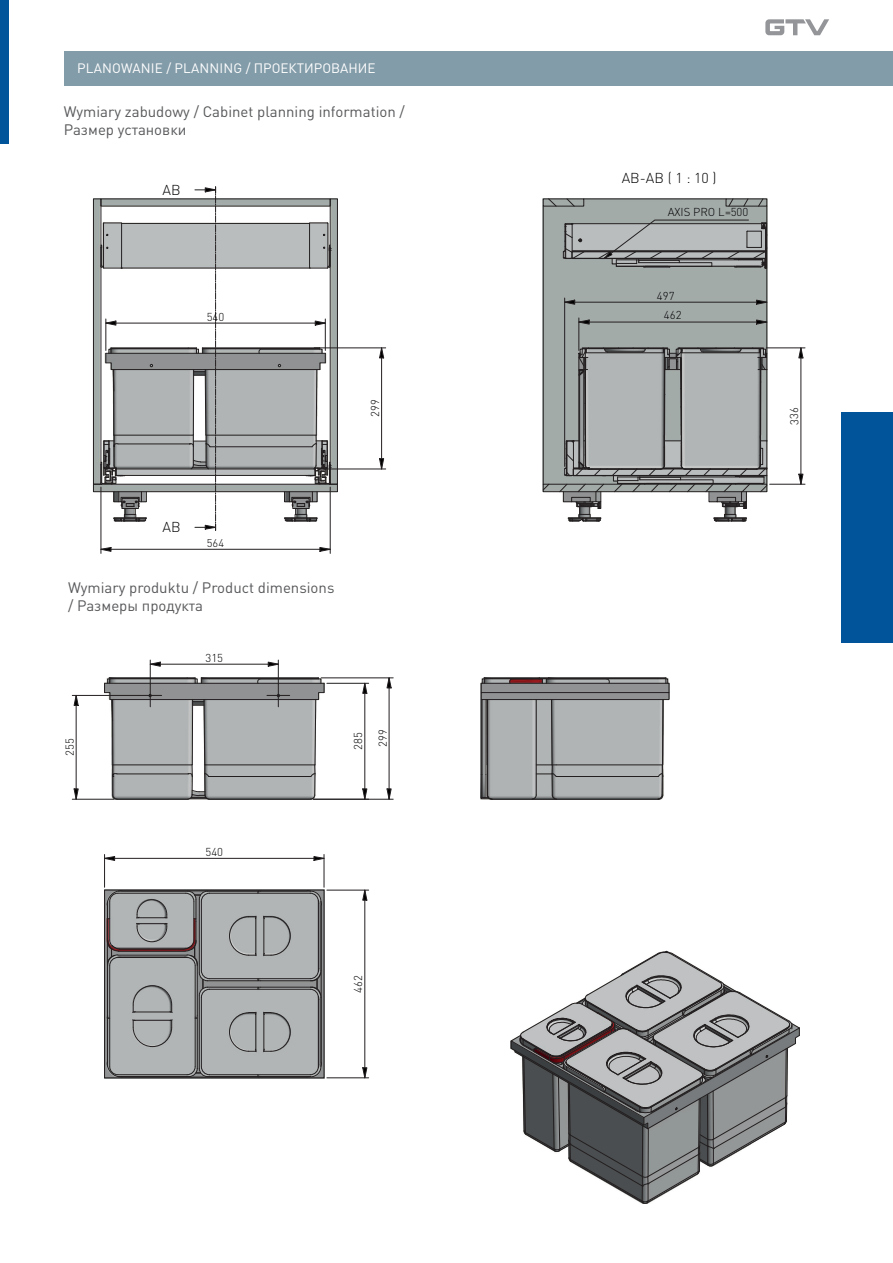
<style>
.page{position:relative;width:893px;height:1263px;background:#fff}
.page>*{position:absolute;margin:0;border:0;box-sizing:border-box;transform-origin:0 0}
.t1{font:15px/18px "DIN Pro";color:#57585a}
.t2{font:300 14.25px "DIN Pro";letter-spacing:-.01em;color:#000001}
.t3{font:13.5px "DIN Pro";color:#fff}
.t4{font:300 11.4px/24.6px "DIN Pro";letter-spacing:.005em;color:#000001}
.t5{font:300 11.1px "DIN Pro";color:#000001}
</style>
<div class="page">
<div style="left:842px;top:412px;width:51px;height:231px;background:#01549a"></div>
<svg style="left:765px;top:19px;width:64px;height:16px"></svg>
<div style="left:0;top:0;width:9px;height:144px;background:#01549a"></div>
<hr style="left:0;top:172px;width:1px;height:34px;background:#839ca9">
<hr style="left:0;top:296px;width:1px;height:34px;background:#839ca9">
<div style="left:64px;top:51px;width:829px;height:34px;background:#839ca9"></div>
<div style="left:93px;top:200px;width:245px;height:293px;background:#a2aba8"></div>
<div style="left:543px;top:200px;width:223px;height:293px;background:#a3aba9"></div>
<img style="left:106px;top:892px;width:215px;height:184px">
<img style="left:483px;top:678px;width:186px;height:121px">
<svg style="left:542px;top:483px;width:8px;height:8px"></svg>
<svg style="left:548px;top:200px;width:9px;height:7px"></svg>
<div style="left:330px;top:198px;width:8px;height:287px;border:1px solid #231f20"></div>
<div style="left:93px;top:198px;width:8px;height:287px;border:1px solid #231f20"></div>
<div style="left:93px;top:484px;width:245px;height:8px;border:1px solid #231f20"></div>
<div style="left:543px;top:484px;width:224px;height:8px;border:1px solid #231f20"></div>
<hr style="left:543px;top:206px;width:1px;height:278px;background:#231f20">
<hr style="left:766px;top:248px;width:1px;height:105px;background:#231f20">
<svg style="left:559px;top:347px;width:209px;height:175px;background:#a6a9a9"></svg>
<div style="left:104px;top:890px;width:220px;height:188px;border:1px solid #231f20"></div>
<hr style="left:118px;top:891px;width:70px;height:1px;background:#231f20">
<svg style="left:136px;top:899px;width:32px;height:43px"></svg>
<hr style="left:118px;top:893px;width:68px;height:1px;background:#231f20">
<hr style="left:118px;top:948px;width:68px;height:1px;background:#231f20">
<hr style="left:118px;top:951px;width:67px;height:1px;background:#231f20">
<hr style="left:120px;top:949px;width:64px;height:1px;background:#231f20">
<hr style="left:199px;top:995px;width:1px;height:73px;background:#231f20">
<hr style="left:207px;top:1076px;width:51px;height:1px;background:#231f20">
<hr style="left:207px;top:987px;width:51px;height:1px;background:#231f20">
<hr style="left:207px;top:980px;width:51px;height:1px;background:#231f20">
<hr style="left:207px;top:891px;width:51px;height:1px;background:#231f20">
<hr style="left:118px;top:1076px;width:71px;height:1px;background:#231f20">
<hr style="left:197px;top:1018px;width:1px;height:50px;background:#231f20">
<hr style="left:107px;top:1018px;width:1px;height:48px;background:#231f20">
<svg style="left:229px;top:1011px;width:62px;height:42px;background:#a2a5a5"></svg>
<hr style="left:209px;top:1074px;width:101px;height:1px;background:#231f20">
<hr style="left:209px;top:989px;width:101px;height:1px;background:#231f20">
<hr style="left:201px;top:997px;width:1px;height:69px;background:#231f20">
<svg style="left:229px;top:915px;width:28px;height:42px"></svg>
<svg style="left:263px;top:915px;width:28px;height:42px"></svg>
<hr style="left:209px;top:978px;width:101px;height:1px;background:#231f20">
<hr style="left:209px;top:893px;width:101px;height:1px;background:#231f20">
<svg style="left:132px;top:1019px;width:41px;height:28px"></svg>
<svg style="left:132px;top:985px;width:41px;height:28px"></svg>
<svg style="left:186px;top:1066px;width:24px;height:11px"></svg>
<hr style="left:195px;top:966px;width:1px;height:100px;background:#231f20">
<hr style="left:118px;top:957px;width:69px;height:1px;background:#231f20">
<hr style="left:109px;top:966px;width:1px;height:100px;background:#231f20">
<svg style="left:106px;top:1062px;width:16px;height:16px"></svg>
<hr style="left:118px;top:1074px;width:69px;height:1px;background:#231f20">
<svg style="left:306px;top:1062px;width:16px;height:16px"></svg>
<hr style="left:318px;top:999px;width:1px;height:65px;background:#231f20">
<hr style="left:261px;top:1076px;width:50px;height:1px;background:#231f20">
<hr style="left:321px;top:997px;width:1px;height:69px;background:#231f20">
<hr style="left:261px;top:987px;width:50px;height:1px;background:#231f20">
<svg style="left:257px;top:1074px;width:5px;height:3px"></svg>
<svg style="left:257px;top:890px;width:5px;height:4px"></svg>
<svg style="left:309px;top:968px;width:13px;height:32px"></svg>
<svg style="left:306px;top:890px;width:16px;height:16px"></svg>
<hr style="left:318px;top:903px;width:1px;height:65px;background:#231f20">
<hr style="left:261px;top:980px;width:50px;height:1px;background:#231f20">
<hr style="left:321px;top:901px;width:1px;height:69px;background:#231f20">
<hr style="left:261px;top:891px;width:50px;height:1px;background:#231f20">
<svg style="left:257px;top:978px;width:5px;height:12px"></svg>
<svg style="left:107px;top:1014px;width:3px;height:5px"></svg>
<svg style="left:183px;top:890px;width:27px;height:108px;background:#919292"></svg>
<svg style="left:106px;top:890px;width:16px;height:76px"></svg>
<hr style="left:120px;top:956px;width:65px;height:1px;background:#231f20">
<hr style="left:197px;top:965px;width:1px;height:50px;background:#231f20">
<hr style="left:118px;top:955px;width:69px;height:1px;background:#231f20">
<hr style="left:107px;top:965px;width:1px;height:50px;background:#231f20">
<svg style="left:194px;top:1014px;width:4px;height:5px"></svg>
<div style="left:481px;top:683px;width:188px;height:10px;border:1px solid #231f20"></div>
<hr style="left:492px;top:799px;width:40px;height:1px;background:#231f20">
<svg style="left:480px;top:699px;width:13px;height:101px"></svg>
<svg style="left:531px;top:699px;width:133px;height:101px;background:#a6a9aa"></svg>
<hr style="left:556px;top:799px;width:102px;height:1px;background:#231f20">
<svg style="left:481px;top:677px;width:187px;height:7px"></svg>
<svg style="left:510px;top:950px;width:290px;height:254px"></svg>
<svg style="left:319px;top:547px;width:11px;height:5px"></svg>
<svg style="left:100px;top:547px;width:12px;height:5px"></svg>
<hr style="left:111px;top:549px;width:209px;height:1px;background:#231f20">
<hr style="left:330px;top:487px;width:1px;height:66px;background:#231f20">
<hr style="left:101px;top:487px;width:1px;height:66px;background:#231f20">
<svg style="left:379px;top:458px;width:5px;height:11px"></svg>
<svg style="left:379px;top:347px;width:5px;height:12px"></svg>
<hr style="left:381px;top:358px;width:1px;height:101px;background:#231f20">
<hr style="left:318px;top:469px;width:68px;height:1px;background:#231f20">
<hr style="left:314px;top:348px;width:72px;height:1px;background:#231f20">
<svg style="left:100px;top:187px;width:231px;height:343px"></svg>
<hr style="left:116px;top:323px;width:199px;height:1px;background:#231f20">
<hr style="left:325px;top:319px;width:1px;height:31px;background:#231f20">
<hr style="left:106px;top:319px;width:1px;height:31px;background:#231f20">
<svg style="left:576px;top:319px;width:14px;height:6px"></svg>
<svg style="left:756px;top:319px;width:12px;height:6px"></svg>
<hr style="left:589px;top:322px;width:167px;height:1px;background:#231f20">
<hr style="left:579px;top:318px;width:1px;height:32px;background:#231f20">
<svg style="left:562px;top:299px;width:13px;height:6px"></svg>
<svg style="left:756px;top:299px;width:12px;height:6px"></svg>
<hr style="left:575px;top:302px;width:181px;height:1px;background:#231f20">
<hr style="left:564px;top:298px;width:1px;height:168px;background:#231f20">
<svg style="left:563px;top:198px;width:204px;height:71px;background:#999d9d"></svg>
<svg style="left:798px;top:347px;width:6px;height:12px"></svg>
<svg style="left:798px;top:473px;width:6px;height:11px"></svg>
<hr style="left:801px;top:358px;width:1px;height:116px;background:#231f20">
<hr style="left:770px;top:484px;width:35px;height:1px;background:#231f20">
<hr style="left:766px;top:348px;width:39px;height:1px;background:#231f20">
<svg style="left:362px;top:682px;width:5px;height:12px"></svg>
<svg style="left:362px;top:788px;width:5px;height:11px"></svg>
<hr style="left:365px;top:693px;width:1px;height:96px;background:#231f20">
<hr style="left:327px;top:683px;width:42px;height:1px;background:#231f20">
<svg style="left:386px;top:677px;width:6px;height:11px"></svg>
<svg style="left:386px;top:788px;width:6px;height:11px"></svg>
<hr style="left:389px;top:688px;width:1px;height:101px;background:#231f20">
<hr style="left:321px;top:678px;width:72px;height:1px;background:#231f20">
<hr style="left:313px;top:799px;width:80px;height:1px;background:#231f20">
<svg style="left:105px;top:856px;width:10px;height:5px"></svg>
<svg style="left:313px;top:856px;width:11px;height:5px"></svg>
<hr style="left:115px;top:858px;width:199px;height:1px;background:#231f20">
<hr style="left:324px;top:854px;width:1px;height:33px;background:#231f20">
<hr style="left:104px;top:854px;width:1px;height:33px;background:#231f20">
<svg style="left:362px;top:889px;width:5px;height:12px"></svg>
<svg style="left:362px;top:1067px;width:5px;height:12px"></svg>
<hr style="left:365px;top:900px;width:1px;height:168px;background:#231f20">
<hr style="left:327px;top:1077px;width:42px;height:1px;background:#231f20">
<hr style="left:327px;top:890px;width:42px;height:1px;background:#231f20">
<svg style="left:73px;top:694px;width:6px;height:12px"></svg>
<svg style="left:73px;top:788px;width:6px;height:11px"></svg>
<hr style="left:76px;top:705px;width:1px;height:84px;background:#231f20">
<hr style="left:72px;top:799px;width:42px;height:1px;background:#231f20">
<hr style="left:72px;top:695px;width:67px;height:1px;background:#231f20">
<svg style="left:104px;top:660px;width:221px;height:140px"></svg>
<p class="t3" style="left:77px;top:59px;width:300px">PLANOWANIE / PLANNING / ПРОЕКТИРОВАНИЕ</p>
<p class="t1" style="left:64px;top:102px;width:343px">Wymiary zabudowy / Cabinet planning information /<br>Размер установки</p>
<p class="t2" style="left:163px;top:180px;width:20px">AB</p>
<p class="t2" style="left:622px;top:169px;width:96px">AB-AB ( 1 : 10 )</p>
<p class="t4" style="left:668px;top:199px;width:82px">AXIS PRO L=500</p>
<p class="t4" style="left:657px;top:283px;width:19px">497</p>
<p class="t4" style="left:207px;top:304px;width:19px">540</p>
<p class="t4" style="left:664px;top:303px;width:19px">462</p>
<p class="t4" style="left:362px;top:417px;width:19px;rotate:-90deg">299</p>
<p class="t2" style="left:163px;top:517px;width:20px">AB</p>
<p class="t5" style="left:207px;top:535px;width:19px">564</p>
<p class="t1" style="left:68px;top:578px;width:268px">Wymiary produktu / Product dimensions / Размеры продукта</p>
<p class="t4" style="left:205px;top:645px;width:19px">315</p>
<p class="t4" style="left:57px;top:756px;width:19px;rotate:-90deg">255</p>
<p class="t4" style="left:345px;top:750px;width:22px;rotate:-90deg">285<br>299</p>
<p class="t4" style="left:205px;top:839px;width:19px">540</p>
<p class="t4" style="left:781px;top:425px;width:19px;rotate:-90deg">336</p>
<p class="t4" style="left:345px;top:992px;width:19px;rotate:-90deg">462</p>
</div>
